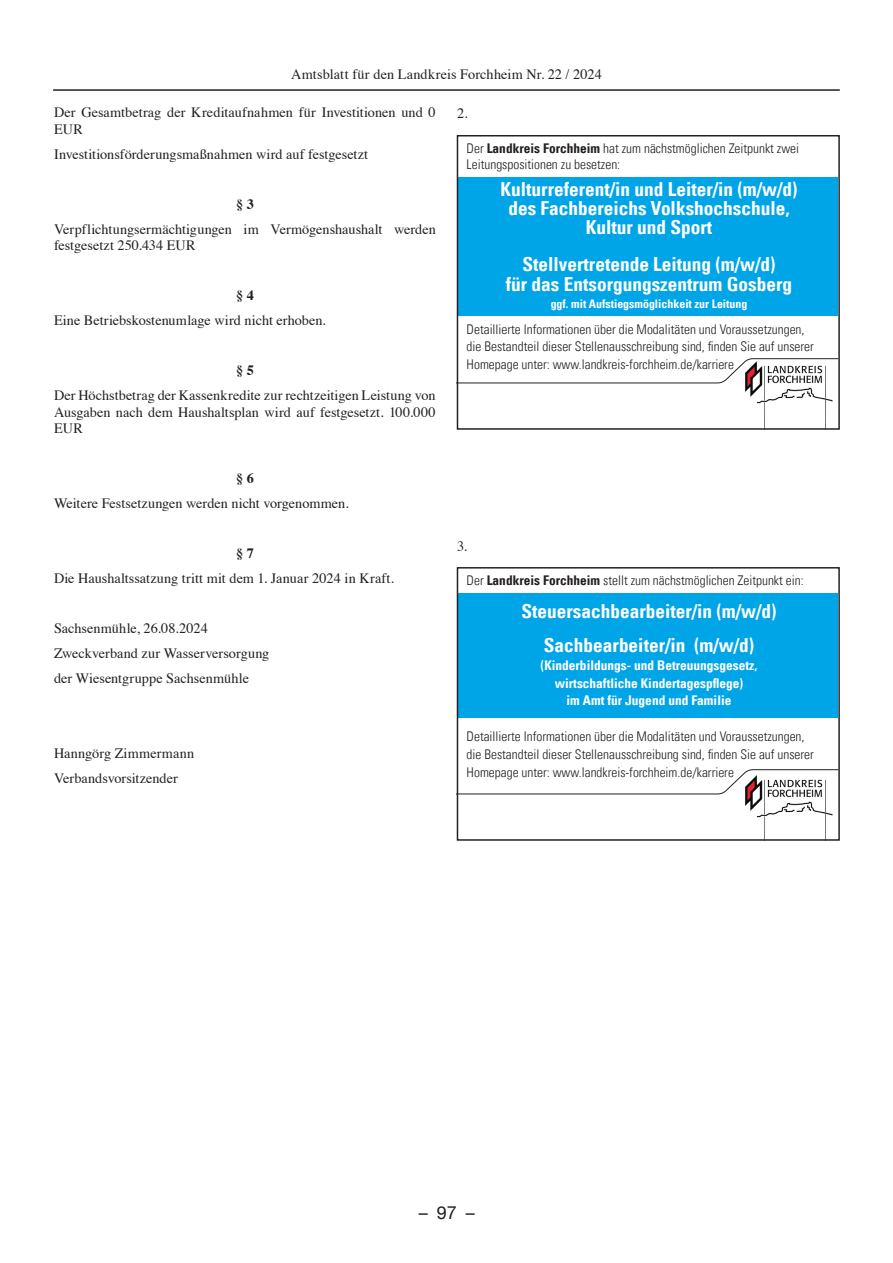
<style>
.page{position:relative;width:893px;height:1263px;background:#fff}
.page>*{position:absolute;margin:0;border:0;box-sizing:border-box;transform-origin:0 0}
.t1{font:700 condensed 19.35px/19.4px "Univers LT";color:#fff;text-align:center}
.t2{font:18px "Helvetica Neue";color:#231f20}
.t3{font:14.25px/16.5px "Times";color:#231f20}
.t4{font:700 14.25px "Times";color:#231f20}
.t5{font:300 condensed 13.35px/17.9px "Univers LT";color:#231f20}
.t6{font:700 condensed 13.35px/17.9px "Univers LT";color:#fff;text-align:center}
.t7{font:700 condensed 11.85px "Univers LT";color:#fff}
.s1{font-weight:700}
</style>
<div class="page">
<hr style="left:53px;top:89px;width:787px;height:2px;background:#231f20">
<img style="left:745px;top:384px;width:88px;height:44px">
<div style="left:457px;top:177px;width:381px;height:139px;background:#00a5e7"></div>
<svg style="left:459px;top:358px;width:379px;height:26px"></svg>
<div style="left:457px;top:135px;width:383px;height:295px;border:1px solid #231f20"></div>
<img style="left:745px;top:795px;width:88px;height:44px">
<div style="left:457px;top:593px;width:381px;height:124px;background:#00a5e7"></div>
<svg style="left:459px;top:769px;width:379px;height:26px"></svg>
<div style="left:457px;top:567px;width:383px;height:274px;border:1px solid #231f20"></div>
<p class="t3" style="left:291px;top:64px;width:312px">Amtsblatt für den Landkreis Forchheim Nr. 22 / 2024</p>
<p class="t3" style="left:54px;top:103px;width:383px">Der Gesamtbetrag der Kreditaufnahmen für Investitionen und 0<br>EUR</p>
<p class="t3" style="left:54px;top:144px;width:316px">Investitionsförderungsmaßnahmen wird auf festgesetzt</p>
<p class="t4" style="left:236px;top:190px;width:19px">§ 3</p>
<p class="t3" style="left:54px;top:219px;width:383px">Verpflichtungsermächtigungen im Vermögenshaushalt werden festgesetzt 250.434 EUR</p>
<p class="t4" style="left:236px;top:282px;width:19px">§ 4</p>
<p class="t3" style="left:54px;top:311px;width:273px">Eine Betriebskostenumlage wird nicht erhoben.</p>
<p class="t4" style="left:236px;top:357px;width:19px">§ 5</p>
<p class="t3" style="left:54px;top:386px;width:383px;text-align:justify">Der Höchstbetrag der Kassenkredite zur rechtzeitigen Leistung von Ausgaben nach dem Haushaltsplan wird auf festgesetzt. 100.000<br>EUR</p>
<p class="t4" style="left:236px;top:465px;width:19px">§ 6</p>
<p class="t3" style="left:54px;top:494px;width:296px">Weitere Festsetzungen werden nicht vorgenommen.</p>
<p class="t4" style="left:236px;top:540px;width:19px">§ 7</p>
<p class="t3" style="left:54px;top:569px;width:341px">Die Haushaltssatzung tritt mit dem 1. Januar 2024 in Kraft.</p>
<p class="t3" style="left:54px;top:615px;width:217px;line-height:25px">Sachsenmühle, 26.08.2024<br>Zweckverband zur Wasserversorgung der Wiesentgruppe Sachsenmühle</p>
<p class="t3" style="left:54px;top:740px;width:142px;line-height:25px">Hanngörg Zimmermann<br>Verbandsvorsitzender</p>
<p class="t3" style="left:457px;top:103px;width:12px">2.</p>
<p class="t5" style="left:467px;top:140px;width:334px;line-height:16px">Der <span class="s1">Landkreis Forchheim</span> hat zum nächstmöglichen Zeitpunkt zwei<br>Leitungspositionen zu besetzen:</p>
<h1 class="t1" style="left:500px;top:179px;width:299px">Kulturreferent/in und Leiter/in (m/w/d) des Fachbereichs Volkshochschule,<br>Kultur und Sport</h1>
<h1 class="t1" style="left:506px;top:255px;width:288px">Stellvertretende Leitung (m/w/d)<br>für das Entsorgungszentrum Gosberg</h1>
<p class="t7" style="left:551px;top:297px;width:198px">ggf. mit Aufstiegsmöglichkeit zur Leitung</p>
<p class="t5" style="left:467px;top:320px;width:349px">Detaillierte Informationen über die Modalitäten und Voraussetzungen, die Bestandteil dieser Stellenausschreibung sind, finden Sie auf unserer<br>Homepage unter: www.landkreis-forchheim.de/karriere</p>
<p class="t3" style="left:457px;top:536px;width:12px">3.</p>
<p class="t5" style="left:467px;top:571px;width:338px">Der <span class="s1">Landkreis Forchheim</span> stellt zum nächstmöglichen Zeitpunkt ein:</p>
<h1 class="t1" style="left:521px;top:594px;width:257px;line-height:34.2px">Steuersachbearbeiter/in (m/w/d)<br>Sachbearbeiter/in (m/w/d)</h1>
<p class="t6" style="left:541px;top:656px;width:218px">(Kinderbildungs- und Betreuungsgesetz, wirtschaftliche Kindertagespflege)<br>im Amt für Jugend und Familie</p>
<p class="t5" style="left:467px;top:727px;width:349px">Detaillierte Informationen über die Modalitäten und Voraussetzungen, die Bestandteil dieser Stellenausschreibung sind, finden Sie auf unserer<br>Homepage unter: www.landkreis-forchheim.de/karriere</p>
<p class="t2" style="left:419px;top:1199px;width:58px">–97–</p>
</div>
